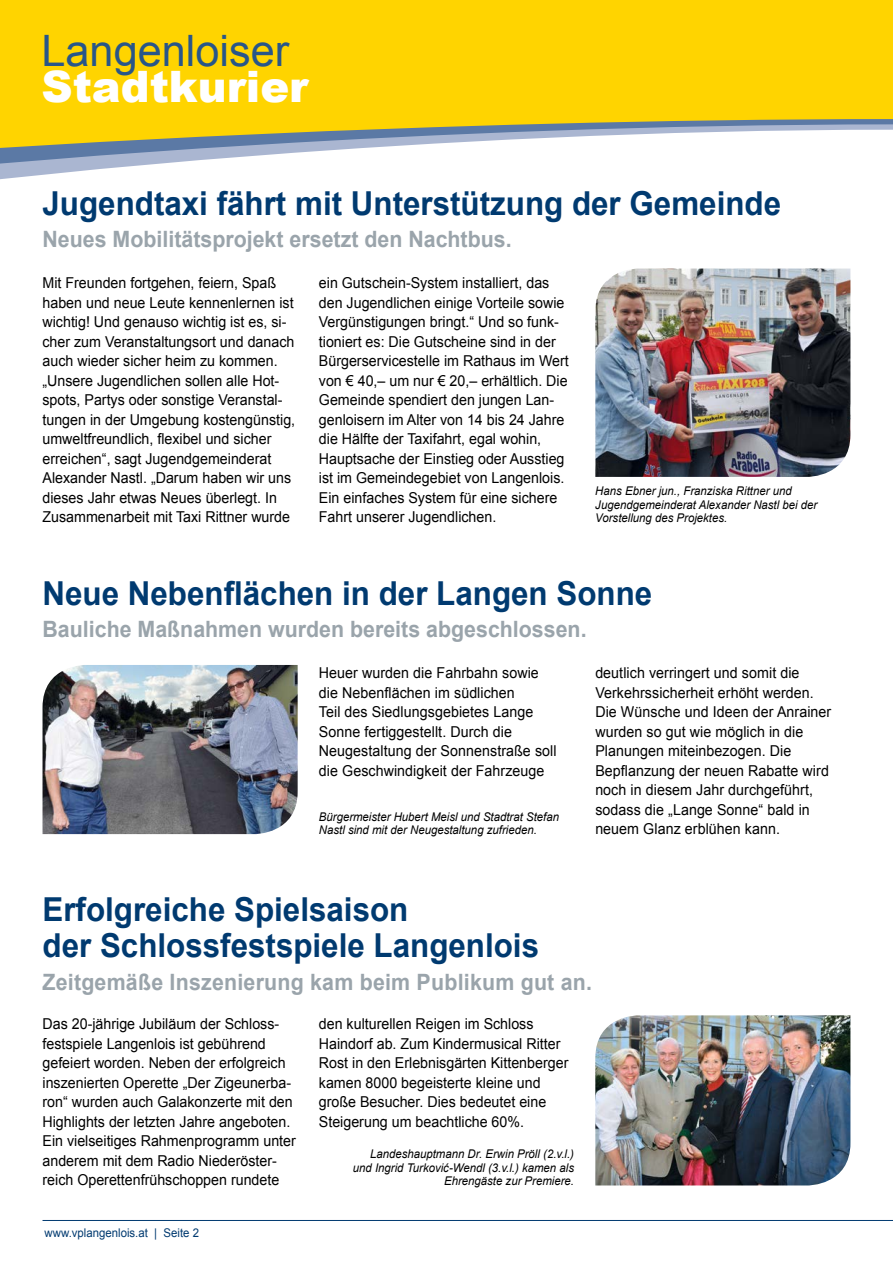
<style>
.page{position:relative;width:893px;height:1263px;background:#fff}
.page>*{position:absolute;margin:0;border:0;box-sizing:border-box;transform-origin:0 0}
.t1{font:43.35px "Arial";color:#285689}
.t2{font:900 43.35px "Arial";color:#fff}
.t3{font:700 33px/36px "Arial";color:#003a70;scale:.95 1}
.t4{font:700 22.5px "Arial";color:#9aa4ab;scale:.95 1}
.t5{font:15px/19.5px "Arial";color:#000;scale:.95 1}
.t6{font:italic 12px/13.5px "Arial";color:#000;scale:.95 1}
.t7{font:12px "Arial";color:#003a70;scale:.95 1}
</style>
<div class="page">
<hr style="left:892px;top:756px;width:1px;height:507px;background:#003a70">
<svg style="left:0;top:165px;width:143px;height:15px"></svg>
<svg style="left:0;top:149px;width:347px;height:16px"></svg>
<svg style="left:0;top:0;width:893px;height:149px;background:#f4d01c"></svg>
<hr style="left:43px;top:1220px;width:850px;height:1px;background:#003a70">
<img style="left:595px;top:268px;width:255px;height:209px">
<img style="left:43px;top:665px;width:255px;height:169px">
<img style="left:595px;top:1015px;width:255px;height:170px">
<h1 class="t1" style="left:41px;top:22px;width:249px">Langenloiser</h1>
<h1 class="t2" style="left:41px;top:55px;width:269px">Stadtkurier</h1>
<h2 class="t3" style="left:43px;top:186px;width:779px">Jugendtaxi fährt mit Unterstützung der Gemeinde</h2>
<h3 class="t4" style="left:43px;top:224px;width:495px">Neues Mobilitätsprojekt ersetzt den Nachtbus.</h3>
<p class="t5" style="left:43px;top:273px;width:267px">Mit Freunden fortgehen, feiern, Spaß haben und neue Leute kennenlernen ist wichtig! Und genauso wichtig ist es, si&shy;cher zum Veranstaltungsort und danach auch wieder sicher heim zu kommen. „Unsere Jugendlichen sollen alle Hot&shy;spots, Partys oder sonstige Veranstal&shy;tungen in der Umgebung kostengünstig, umweltfreundlich, flexibel und sicher erreichen“, sagt Jugendgemeinderat Alexander Nastl. „Darum haben wir uns dieses Jahr etwas Neues überlegt. In Zusammenarbeit mit Taxi Rittner wurde</p>
<p class="t5" style="left:319px;top:273px;width:265px">ein Gutschein-System installiert, das den Jugendlichen einige Vorteile sowie Vergünstigungen bringt.“ Und so funk&shy;tioniert es: Die Gutscheine sind in der Bürgerservicestelle im Rathaus im Wert von € 40,– um nur € 20,– erhältlich. Die Gemeinde spendiert den jungen Lan&shy;genloisern im Alter von 14 bis 24 Jahre die Hälfte der Taxifahrt, egal wohin, Hauptsache der Einstieg oder Ausstieg ist im Gemeindegebiet von Langenlois.<br>Ein einfaches System für eine sichere Fahrt unserer Jugendlichen.</p>
<p class="t6" style="left:595px;top:484px;width:235px">Hans Ebner jun., Franziska Rittner und<br>Jugendgemeinderat Alexander Nastl bei der<br>Vorstellung des Projektes.</p>
<h2 class="t3" style="left:43px;top:576px;width:643px">Neue Nebenflächen in der Langen Sonne</h2>
<h3 class="t4" style="left:43px;top:614px;width:574px">Bauliche Maßnahmen wurden bereits abgeschlossen.</h3>
<p class="t5" style="left:319px;top:663px;width:252px">Heuer wurden die Fahrbahn sowie die Nebenflächen im südlichen<br>Teil des Siedlungsgebietes Lange Sonne fertiggestellt. Durch die Neugestaltung der Sonnenstraße soll die Geschwindigkeit der Fahrzeuge</p>
<p class="t5" style="left:595px;top:663px;width:250px">deutlich verringert und somit die<br>Verkehrssicherheit erhöht werden.<br>Die Wünsche und Ideen der Anrainer wurden so gut wie möglich in die<br>Planungen miteinbezogen. Die<br>Bepflanzung der neuen Rabatte wird noch in diesem Jahr durchgeführt, sodass die „Lange Sonne“ bald in neuem Glanz erblühen kann.</p>
<p class="t6" style="left:319px;top:810px;width:254px">Bürgermeister Hubert Meisl und Stadtrat Stefan<br>Nastl sind mit der Neugestaltung zufrieden.</p>
<h2 class="t3" style="left:43px;top:893px;width:524px">Erfolgreiche Spielsaison<br>der Schlossfestspiele Langenlois</h2>
<h3 class="t4" style="left:43px;top:967px;width:580px">Zeitgemäße Inszenierung kam beim Publikum gut an.</h3>
<p class="t5" style="left:43px;top:1014px;width:268px">Das 20-jährige Jubiläum der Schloss&shy;festspiele Langenlois ist gebührend gefeiert worden. Neben der erfolgreich inszenierten Operette „Der Zigeunerba&shy;ron“ wurden auch Galakonzerte mit den Highlights der letzten Jahre angeboten.<br>Ein vielseitiges Rahmenprogramm unter anderem mit dem Radio Niederöster&shy;reich Operettenfrühschoppen rundete</p>
<p class="t5" style="left:319px;top:1014px;width:264px">den kulturellen Reigen im Schloss Haindorf ab. Zum Kindermusical Ritter Rost in den Erlebnisgärten Kittenberger kamen 8000 begeisterte kleine und große Besucher. Dies bedeutet eine Steigerung um beachtliche 60%.</p>
<p class="t6" style="left:353px;top:1148px;width:234px;text-align:right">Landeshauptmann Dr. Erwin Pröll (2.v.l.) und Ingrid Turković-Wendl (3.v.l.) kamen als<br>Ehrengäste zur Premiere.</p>
<p class="t7" style="left:45px;top:1225px;width:164px">www.vplangenlois.at | Seite 2</p>
</div>
